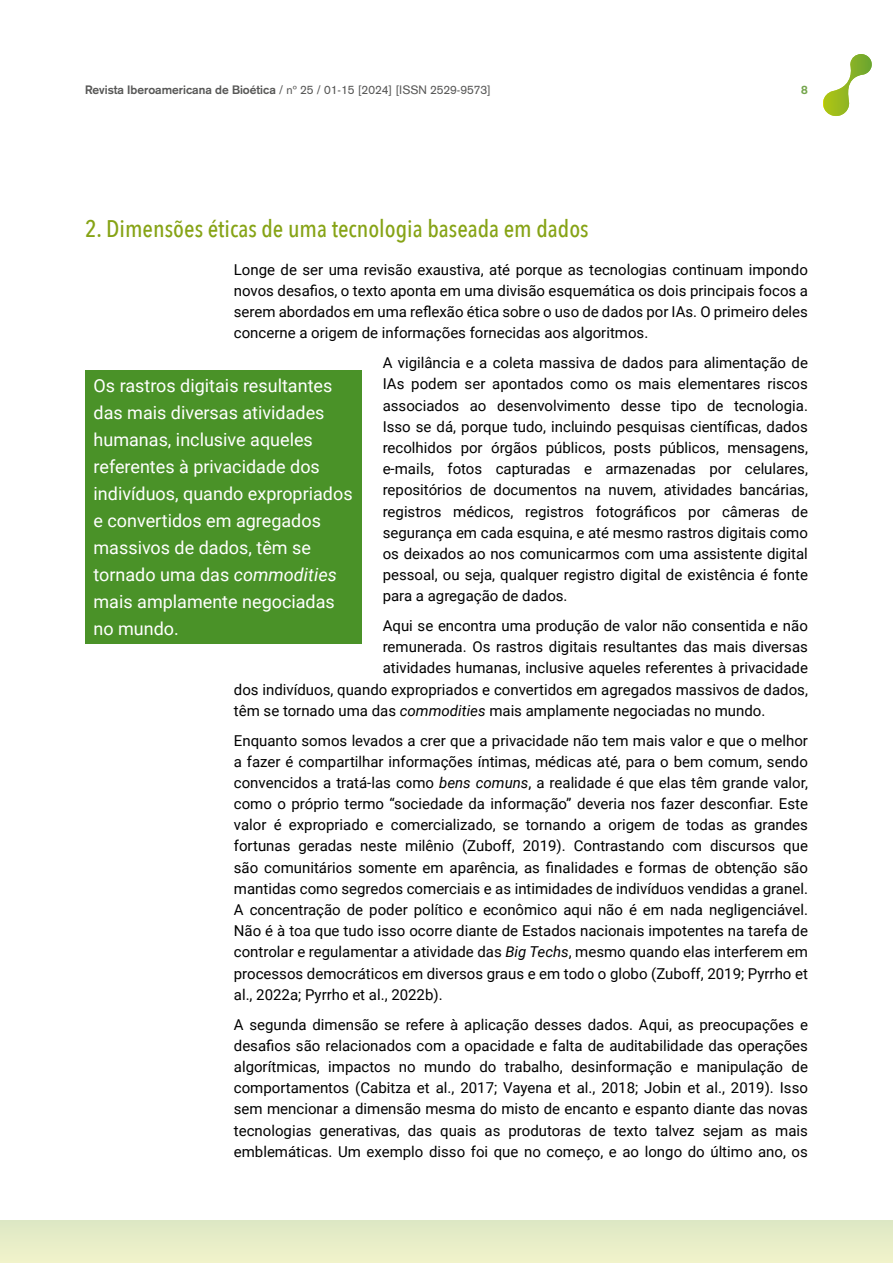
<style>
.page{position:relative;width:893px;height:1263px;background:#fff}
.page>*{position:absolute;margin:0;border:0;box-sizing:border-box;transform-origin:0 0}
.t1{font:500 24px "Avenir Next Condensed";color:#86a315}
.t2{font:18px/27px "Roboto";color:#fff}
.t3{font:15px/21.1px "Roboto";color:#000;text-align:justify}
.t4{font:12px "Akzidenz Grotesk";color:#575756}
.t5{font:700 12px "Akzidenz Grotesk";color:#74a54c}
.s1{font-weight:700}
.s2{font-style:italic}
</style>
<div class="page">
<div style="left:0;top:1220px;width:893px;height:43px;background:#e7edc8"></div>
<svg style="left:823px;top:54px;width:49px;height:62px"></svg>
<div style="left:85px;top:370px;width:276px;height:273px;background:#4a9228"></div>
<p class="t4" style="left:85px;top:83px;width:407px"><span class="s1">Revista Iberoamericana de Bioética</span> / nº 25 / 01-15 [2024] [ISSN 2529-9573]</p>
<p class="t5" style="left:801px;top:83px;width:8px">8</p>
<h1 class="t1" style="left:85px;top:214px;width:505px">2. Dimensões éticas de uma tecnologia baseada em dados</h1>
<p class="t3" style="left:234px;top:258px;width:576px">Longe de ser uma revisão exaustiva, até porque as tecnologias continuam impondo novos desafios, o texto aponta em uma divisão esquemática os dois principais focos a serem abordados em uma reflexão ética sobre o uso de dados por IAs. O primeiro deles concerne a origem de informações fornecidas aos algoritmos.</p>
<p class="t3" style="left:383px;top:352px;width:427px">A vigilância e a coleta massiva de dados para alimentação de IAs podem ser apontados como os mais elementares riscos associados ao desenvolvimento desse tipo de tecnologia.<br>Isso se dá, porque tudo, incluindo pesquisas científicas, dados recolhidos por órgãos públicos, posts públicos, mensagens, e-mails, fotos capturadas e armazenadas por celulares, repositórios de documentos na nuvem, atividades bancárias, registros médicos, registros fotográficos por câmeras de segurança em cada esquina, e até mesmo rastros digitais como os deixados ao nos comunicarmos com uma assistente digital pessoal, ou seja, qualquer registro digital de existência é fonte para a agregação de dados.</p>
<p class="t3" style="left:383px;top:614px;width:427px">Aqui se encontra uma produção de valor não consentida e não</p>
<p class="t3" style="left:383px;top:636px;width:427px">remunerada. Os rastros digitais resultantes das mais diversas</p>
<p class="t3" style="left:383px;top:657px;width:427px">atividades humanas, inclusive aqueles referentes à privacidade</p>
<p class="t3" style="left:234px;top:678px;width:576px">dos indivíduos, quando expropriados e convertidos em agregados massivos de dados,</p>
<p class="t3" style="left:234px;top:699px;width:533px">têm se tornado uma das <span class="s2">commodities</span> mais amplamente negociadas no mundo.</p>
<p class="t3" style="left:234px;top:729px;width:576px">Enquanto somos levados a crer que a privacidade não tem mais valor e que o melhor a fazer é compartilhar informações íntimas, médicas até, para o bem comum, sendo convencidos a tratá-las como <span class="s2">bens comuns</span>, a realidade é que elas têm grande valor, como o próprio termo “sociedade da informação” deveria nos fazer desconfiar. Este valor é expropriado e comercializado, se tornando a origem de todas as grandes fortunas geradas neste milênio (Zuboff, 2019). Contrastando com discursos que são comunitários somente em aparência, as finalidades e formas de obtenção são mantidas como segredos comerciais e as intimidades de indivíduos vendidas a granel.<br>A concentração de poder político e econômico aqui não é em nada negligenciável.<br>Não é à toa que tudo isso ocorre diante de Estados nacionais impotentes na tarefa de controlar e regulamentar a atividade das <span class="s2">Big Techs</span>, mesmo quando elas interferem em processos democráticos em diversos graus e em todo o globo (Zuboff, 2019; Pyrrho et al., 2022a; Pyrrho et al., 2022b).</p>
<p class="t3" style="left:234px;top:1013px;width:576px">A segunda dimensão se refere à aplicação desses dados. Aqui, as preocupações e desafios são relacionados com a opacidade e falta de auditabilidade das operações algorítmicas, impactos no mundo do trabalho, desinformação e manipulação de comportamentos (Cabitza et al., 2017; Vayena et al., 2018; Jobin et al., 2019). Isso sem mencionar a dimensão mesma do misto de encanto e espanto diante das novas tecnologias generativas, das quais as produtoras de texto talvez sejam as mais emblemáticas. Um exemplo disso foi que no começo, e ao longo do último ano, os</p>
<p class="t2" style="left:94px;top:371px;width:261px">Os rastros digitais resultantes das mais diversas atividades humanas, inclusive aqueles referentes à privacidade dos indivíduos, quando expropriados e convertidos em agregados massivos de dados, têm se tornado uma das <span class="s2">commodities </span>mais amplamente negociadas no mundo.</p>
</div>
